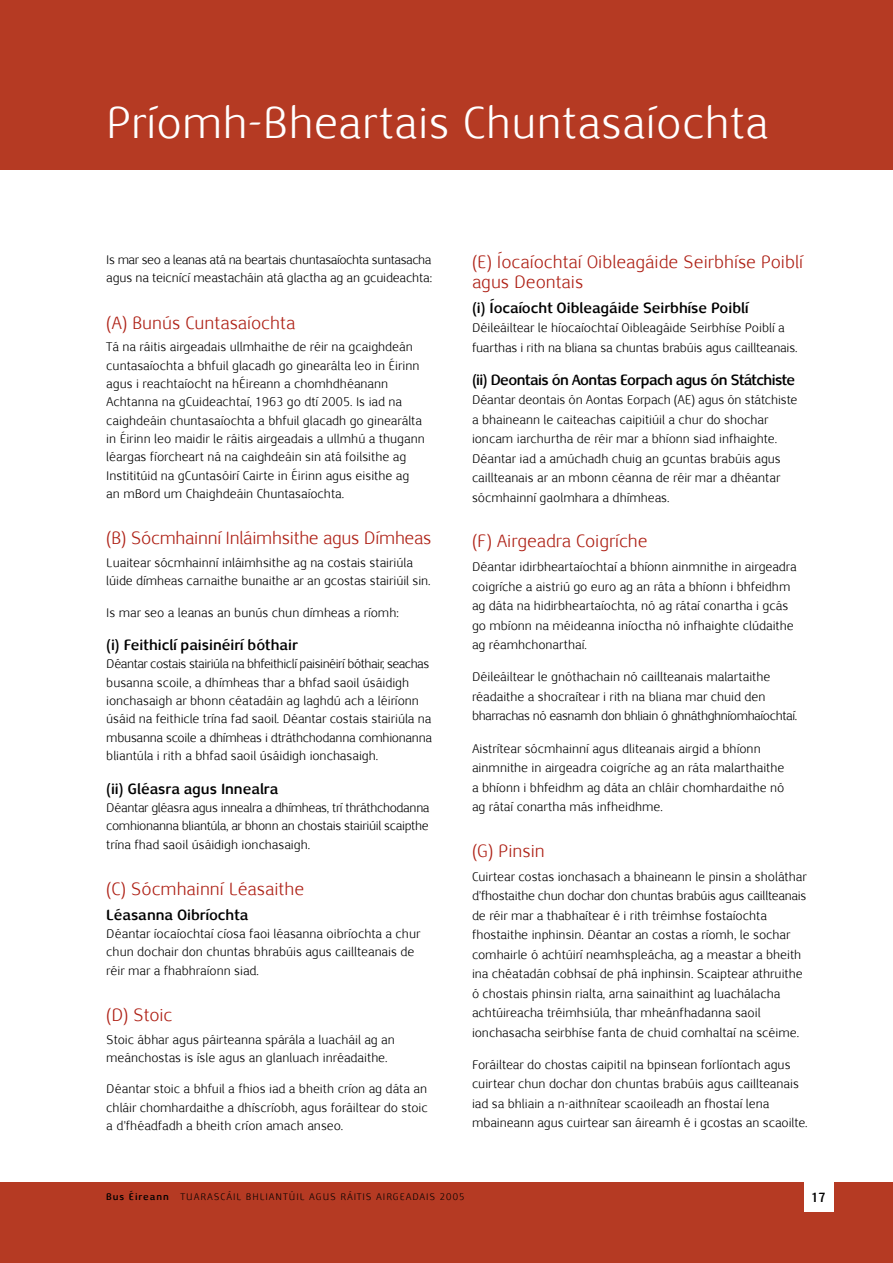
<style>
.page{position:relative;width:893px;height:1263px;background:#fff}
.page>*{position:absolute;margin:0;border:0;box-sizing:border-box;transform-origin:0 0}
.t1{font:45px "Nexus Sans";letter-spacing:.01em;color:#fff}
.t2{font:18px/20.2px "Nexus Sans";color:#ae2015}
.t3{font:700 15px "Nexus Sans";color:#000}
.t4{font:700 15px "Nexus Sans";letter-spacing:-.035em;color:#000}
.t5{font:700 13.5px "Nexus Sans";color:#000}
.t6{font:12.75px/19.5px "Nexus Sans";color:#000}
.t7{font:12.75px/18.3px "Nexus Sans";letter-spacing:-.02em;color:#000}
.t8{font:9.75px "Nexus Sans";letter-spacing:.1em;color:#000}
.s1{font-weight:700}
</style>
<div class="page">
<div style="left:0;top:1182px;width:893px;height:81px;background:#b53a23"></div>
<div style="left:804px;top:1182px;width:29px;height:30px;background:#fff"></div>
<div style="left:0;top:0;width:893px;height:170px;background:#b53a23"></div>
<h1 class="t1" style="left:106px;top:96px;width:664px">Príomh-Bheartais Chuntasaíochta</h1>
<p class="t7" style="left:106px;top:251px;width:327px">Is mar seo a leanas atá na beartais chuntasaíochta suntasacha agus na teicnící meastacháin atá glactha ag an gcuideachta:</p>
<h2 class="t2" style="left:106px;top:312px;width:191px">(A) Bunús Cuntasaíochta</h2>
<p class="t6" style="left:106px;top:338px;width:320px;line-height:18.5px">Tá na ráitis airgeadais ullmhaithe de réir na gcaighdeán cuntasaíochta a bhfuil glacadh go ginearálta leo in Éirinn agus i reachtaíocht na hÉireann a chomhdhéanann Achtanna na gCuideachtaí, 1963 go dtí 2005. Is iad na caighdeáin chuntasaíochta a bhfuil glacadh go ginearálta in Éirinn leo maidir le ráitis airgeadais a ullmhú a thugann léargas fíorcheart ná na caighdeáin sin atá foilsithe ag Instititúid na gCuntasóirí Cairte in Éirinn agus eisithe ag an mBord um Chaighdeáin Chuntasaíochta.</p>
<h2 class="t2" style="left:106px;top:528px;width:327px">(B) Sócmhainní Inláimhsithe agus Dímheas</h2>
<p class="t6" style="left:106px;top:553px;width:326px;line-height:18.3px">Luaitear sócmhainní inláimhsithe ag na costais stairiúla lúide dímheas carnaithe bunaithe ar an gcostas stairiúil sin.</p>
<p class="t6" style="left:106px;top:602px;width:294px">Is mar seo a leanas an bunús chun dímheas a ríomh:</p>
<p class="t3" style="left:106px;top:635px;width:193px">(i) Feithiclí paisinéirí bóthair</p>
<p class="t6" style="left:106px;top:655px;width:327px;line-height:18.3px">Déantar costais stairiúla na bhfeithiclí paisinéirí bóthair, seachas busanna scoile, a dhímheas thar a bhfad saoil úsáidigh ionchasaigh ar bhonn céatadáin ag laghdú ach a léiríonn úsáid na feithicle trína fad saoil. Déantar costais stairiúla na mbusanna scoile a dhímheas i dtráthchodanna comhionanna bliantúla i rith a bhfad saoil úsáidigh ionchasaigh.</p>
<p class="t3" style="left:106px;top:779px;width:173px">(ii) Gléasra agus Innealra</p>
<p class="t6" style="left:106px;top:798px;width:325px;line-height:18.3px;text-align:justify">Déantar gléasra agus innealra a dhímheas, trí thráthchodanna comhionanna bliantúla, ar bhonn an chostais stairiúil scaipthe trína fhad saoil úsáidigh ionchasaigh.</p>
<h2 class="t2" style="left:106px;top:878px;width:199px">(C) Sócmhainní Léasaithe</h2>
<p class="t3" style="left:106px;top:905px;width:143px">Léasanna Oibríochta</p>
<p class="t6" style="left:106px;top:924px;width:315px;line-height:18.3px">Déantar íocaíochtaí cíosa faoi léasanna oibríochta a chur chun dochair don chuntas bhrabúis agus caillteanais de réir mar a fhabhraíonn siad.</p>
<h2 class="t2" style="left:106px;top:1005px;width:68px">(D) Stoic</h2>
<p class="t6" style="left:106px;top:1030px;width:290px;line-height:18.3px">Stoic ábhar agus páirteanna spárála a luacháil ag an meánchostas is ísle agus an glanluach inréadaithe.</p>
<p class="t6" style="left:106px;top:1080px;width:323px;line-height:18.3px;text-align:justify">Déantar stoic a bhfuil a fhios iad a bheith críon ag dáta an chláir chomhardaithe a dhíscríobh, agus foráiltear do stoic a d’fhéadfadh a bheith críon amach anseo.</p>
<h2 class="t2" style="left:472px;top:251px;width:333px">(E) Íocaíochtaí Oibleagáide Seirbhíse Poiblí agus Deontais</h2>
<p class="t3" style="left:472px;top:298px;width:278px">(i) Íocaíocht Oibleagáide Seirbhíse Poiblí</p>
<p class="t6" style="left:472px;top:318px;width:327px">Déileáiltear le híocaíochtaí Oibleagáide Seirbhíse Poiblí a fuarthas i rith na bliana sa chuntas brabúis agus caillteanais.</p>
<p class="t4" style="left:472px;top:370px;width:325px">(ii) Deontais ón Aontas Eorpach agus ón Státchiste</p>
<p class="t6" style="left:472px;top:390px;width:327px">Déantar deontais ón Aontas Eorpach (AE) agus ón státchiste a bhaineann le caiteachas caipitiúil a chur do shochar ioncam iarchurtha de réir mar a bhíonn siad infhaighte.<br>Déantar iad a amúchadh chuig an gcuntas brabúis agus caillteanais ar an mbonn céanna de réir mar a dhéantar sócmhainní gaolmhara a dhímheas.</p>
<h2 class="t2" style="left:472px;top:531px;width:177px">(F) Airgeadra Coigríche</h2>
<p class="t6" style="left:472px;top:557px;width:326px">Déantar idirbheartaíochtaí a bhíonn ainmnithe in airgeadra coigríche a aistriú go euro ag an ráta a bhíonn i bhfeidhm ag dáta na hidirbheartaíochta, nó ag rátaí conartha i gcás go mbíonn na méideanna iníoctha nó infhaighte clúdaithe ag réamhchonarthaí.</p>
<p class="t6" style="left:472px;top:667px;width:327px">Déileáiltear le gnóthachain nó caillteanais malartaithe réadaithe a shocraítear i rith na bliana mar chuid den bharrachas nó easnamh don bhliain ó ghnáthghníomhaíochtaí.</p>
<p class="t6" style="left:472px;top:738px;width:314px">Aistrítear sócmhainní agus dliteanais airgid a bhíonn ainmnithe in airgeadra coigríche ag an ráta malarthaithe a bhíonn i bhfeidhm ag dáta an chláir chomhardaithe nó ag rátaí conartha más infheidhme.</p>
<h2 class="t2" style="left:472px;top:841px;width:74px">(G) Pinsin</h2>
<p class="t6" style="left:472px;top:866px;width:336px">Cuirtear costas ionchasach a bhaineann le pinsin a sholáthar d’fhostaithe chun dochar don chuntas brabúis agus caillteanais de réir mar a thabhaítear é i rith tréimhse fostaíochta fhostaithe inphinsin. Déantar an costas a ríomh, le sochar comhairle ó achtúirí neamhspleácha, ag a meastar a bheith ina chéatadán cobhsaí de phá inphinsin. Scaiptear athruithe ó chostais phinsin rialta, arna sainaithint ag luachálacha achtúireacha tréimhsiúla, thar mheánfhadanna saoil ionchasacha seirbhíse fanta de chuid comhaltaí na scéime.</p>
<p class="t6" style="left:472px;top:1055px;width:337px">Foráiltear do chostas caipitil na bpinsean forlíontach agus cuirtear chun dochar don chuntas brabúis agus caillteanais iad sa bhliain a n-aithnítear scaoileadh an fhostaí lena mbaineann agus cuirtear san áireamh é i gcostas an scaoilte.</p>
<p class="t8" style="left:106px;top:1191px;width:360px"><span class="s1">Bus Éireann</span> TUARASCÁIL BHLIANTÚIL AGUS RÁITIS AIRGEADAIS 2005</p>
<p class="t5" style="left:811px;top:1188px;width:17px">17</p>
</div>
